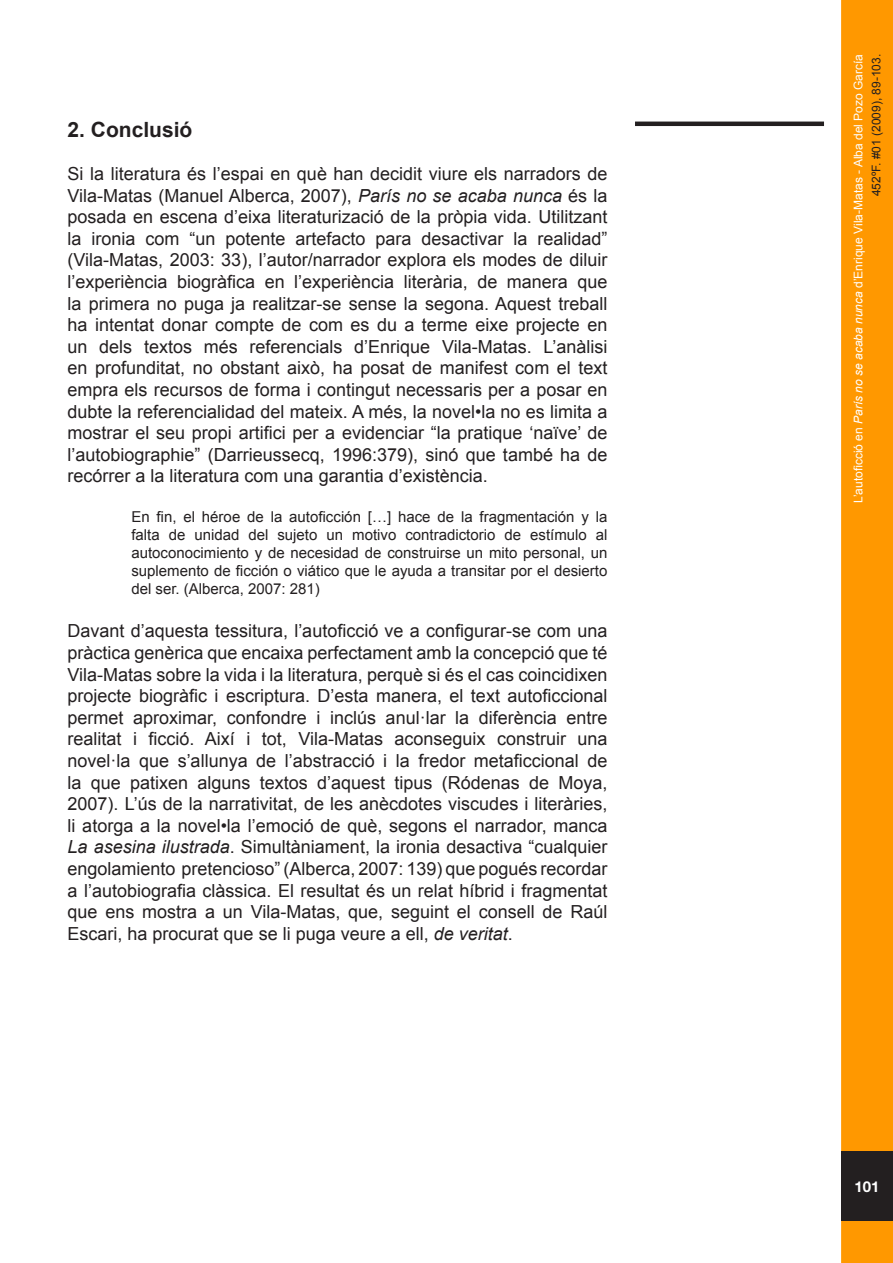
<style>
.page{position:relative;width:893px;height:1263px;background:#fff}
.page>*{position:absolute;margin:0;border:0;box-sizing:border-box;transform-origin:0 0}
.Estilo_de_párrafo_1{font:700 21px "Arial";color:#231f20}
.Estilo_de_párrafo_1-2{font:18px/21.6px "Arial";color:#231f20;text-align:justify}
.Estilo_de_párrafo_1-3{font:15px/18px "Arial";color:#231f20;text-align:justify}
.t1{font:700 15px "Helvetica Neue";color:#fff}
.t2{font:12px/18px "Arial";color:#fff;text-align:right}
.s1{font-style:italic}
.s2{color:#fdfdfd}
.s3{color:#231f20}
</style>
<div class="page">
<div style="left:841px;top:0;width:52px;height:1263px;background:#ff9800;border:3px solid #ff9800"></div>
<div style="left:841px;top:1151px;width:52px;height:70px;background:#231f20"></div>
<hr style="left:635px;top:122px;width:189px;height:4px;background:#231f20">
<p class="Estilo_de_párrafo_1" style="left:68px;top:115px;width:126px">2. Conclusió</p>
<p class="Estilo_de_párrafo_1-2" style="left:68px;top:163px;width:541px">Si la literatura és l’espai en què han decidit viure els narradors de Vila-Matas (Manuel Alberca, 2007), <span class="s1">París no se acaba nunca</span> és la posada en escena d’eixa literaturizació de la pròpia vida. Utilitzant la ironia com “un potente artefacto para desactivar la realidad” (Vila-Matas, 2003: 33), l’autor/narrador explora els modes de diluir l’experiència biogràfica en l’experiència literària, de manera que la primera no puga ja realitzar-se sense la segona. Aquest treball ha intentat donar compte de com es du a terme eixe projecte en un dels textos més referencials d’Enrique Vila-Matas. L’anàlisi en profunditat, no obstant això, ha posat de manifest com el text empra els recursos de forma i contingut necessaris per a posar en dubte la referencialidad del mateix. A més, la novel•la no es limita a mostrar el seu propi artifici per a evidenciar “la pratique ‘naïve’ de l’autobiographie” (Darrieussecq, 1996:379), sinó que també ha de recórrer a la literatura com una garantia d’existència.</p>
<p class="Estilo_de_párrafo_1-3" style="left:131px;top:508px;width:478px">En fin, el héroe de la autoficción […] hace de la fragmentación y la falta de unidad del sujeto un motivo contradictorio de estímulo al autoconocimiento y de necesidad de construirse un mito personal, un suplemento de ficción o viático que le ayuda a transitar por el desierto del ser. (Alberca, 2007: 281)</p>
<p class="Estilo_de_párrafo_1-2" style="left:68px;top:620px;width:541px">Davant d’aquesta tessitura, l’autoficció ve a configurar-se com una pràctica genèrica que encaixa perfectament amb la concepció que té Vila-Matas sobre la vida i la literatura, perquè si és el cas coincidixen projecte biogràfic i escriptura. D’esta manera, el text autoficcional permet aproximar, confondre i inclús anul·lar la diferència entre realitat i ficció. Així i tot, Vila-Matas aconseguix construir una novel·la que s’allunya de l’abstracció i la fredor metaficcional de la que patixen alguns textos d’aquest tipus (Ródenas de Moya, 2007). L’ús de la narrativitat, de les anècdotes viscudes i literàries, li atorga a la novel•la l’emoció de què, segons el narrador, manca <span class="s1">La asesina ilustrada</span>. Simultàniament, la ironia desactiva “cualquier engolamiento pretencioso” (Alberca, 2007: 139) que pogués recordar a l’autobiografia clàssica. El resultat és un relat híbrid i fragmentat que ens mostra a un Vila-Matas, que, seguint el consell de Raúl Escari, ha procurat que se li puga veure a ell, <span class="s1">de veritat</span>.</p>
<p class="t2" style="left:849px;top:503px;width:451px;rotate:-90deg">L’autoficció en <span class="s1">París no se acaba nunca</span> d’Enrique Vila-Matas <span class="s2">- Alba del Pozo García<br></span><span class="s3">452ºF. #01 (2009), 89-103.</span></p>
<p class="t1" style="left:854px;top:1177px;width:27px">101</p>
</div>
